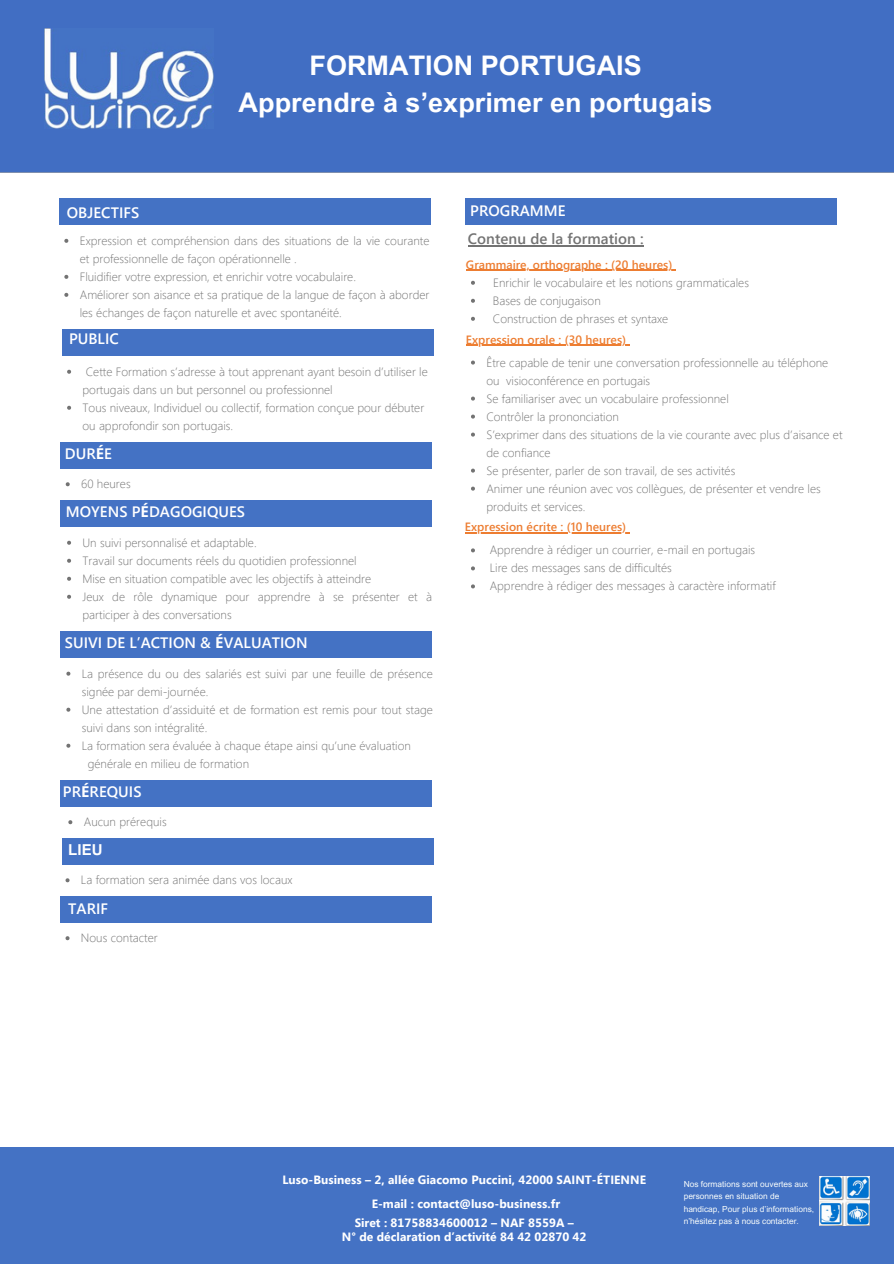
<style>
.page{position:relative;width:894px;height:1264px;background:#fff}
.page>*{position:absolute;margin:0;border:0;box-sizing:border-box;transform-origin:0 0}
.t1{font:30px "Arial MT Pro";letter-spacing:.005em;color:#fff}
.t2{font:700 27px/37.2px "Arial MT Pro";color:#fff;text-align:center}
.t3{font:600 15px "Segoe UI Arabic";letter-spacing:.005em;color:#fff}
.t4{font:600 15px "Segoe UI Arabic";letter-spacing:.005em;color:#737373}
.t5{font:700 15px "Arial MT Pro";color:#fff}
.t6{font:300 12px/18px "Segoe UI";color:#737373}
.t7{font:700 12px/24px "Segoe UI";letter-spacing:.005em;color:#fff;text-align:center}
.t8{font:600 12px "Segoe UI Arabic";letter-spacing:.005em;color:#ed7d31}
.t9{font:8.4px/12.5px "Arial MT Pro";color:#f8fcfb}
.s1{font-family:"Noto Sans";font-weight:700}
</style>
<div class="page">
<div style="left:0;top:0;width:893px;height:173px;background:#416ec3"></div>
<div style="left:12px;top:25px;width:97px;height:58px;background:#416ec3"></div>
<img style="left:45px;top:28px;width:169px;height:100px">
<div style="left:0;top:1147px;width:893px;height:116px;background:#4472c4"></div>
<hr style="left:466px;top:270px;width:206px;height:1px;background:#ed7d31">
<svg style="left:471px;top:281px;width:4px;height:4px"></svg>
<svg style="left:471px;top:299px;width:4px;height:4px"></svg>
<svg style="left:471px;top:317px;width:4px;height:4px"></svg>
<svg style="left:471px;top:548px;width:4px;height:4px"></svg>
<svg style="left:471px;top:566px;width:4px;height:4px"></svg>
<svg style="left:471px;top:584px;width:4px;height:4px"></svg>
<hr style="left:465px;top:532px;width:161px;height:1px;background:#ed7d31">
<svg style="left:65px;top:878px;width:4px;height:4px"></svg>
<div style="left:61px;top:442px;width:371px;height:26px;background:#4472c4"></div>
<div style="left:62px;top:329px;width:371px;height:26px;background:#4472c4"></div>
<div style="left:59px;top:198px;width:371px;height:27px;background:#4472c4"></div>
<div style="left:465px;top:198px;width:371px;height:27px;background:#4472c4"></div>
<div style="left:61px;top:500px;width:371px;height:26px;background:#4472c4"></div>
<div style="left:61px;top:631px;width:371px;height:26px;background:#4472c4"></div>
<div style="left:62px;top:838px;width:371px;height:26px;background:#4472c4"></div>
<div style="left:60px;top:896px;width:372px;height:26px;background:#4472c4"></div>
<div style="left:60px;top:780px;width:371px;height:26px;background:#4472c4"></div>
<svg style="left:67px;top:370px;width:4px;height:4px"></svg>
<svg style="left:67px;top:406px;width:4px;height:4px"></svg>
<svg style="left:64px;top:239px;width:4px;height:4px"></svg>
<svg style="left:64px;top:275px;width:4px;height:4px"></svg>
<svg style="left:64px;top:293px;width:4px;height:4px"></svg>
<svg style="left:67px;top:540px;width:4px;height:4px"></svg>
<svg style="left:67px;top:558px;width:4px;height:4px"></svg>
<svg style="left:67px;top:576px;width:4px;height:4px"></svg>
<svg style="left:67px;top:594px;width:4px;height:4px"></svg>
<svg style="left:66px;top:671px;width:4px;height:4px"></svg>
<svg style="left:66px;top:707px;width:4px;height:4px"></svg>
<svg style="left:66px;top:743px;width:4px;height:4px"></svg>
<svg style="left:471px;top:360px;width:4px;height:4px"></svg>
<svg style="left:471px;top:396px;width:4px;height:4px"></svg>
<svg style="left:471px;top:414px;width:4px;height:4px"></svg>
<svg style="left:471px;top:432px;width:4px;height:4px"></svg>
<svg style="left:471px;top:468px;width:4px;height:4px"></svg>
<svg style="left:471px;top:486px;width:4px;height:4px"></svg>
<svg style="left:66px;top:482px;width:4px;height:4px"></svg>
<svg style="left:65px;top:936px;width:4px;height:4px"></svg>
<svg style="left:68px;top:820px;width:4px;height:4px"></svg>
<hr style="left:468px;top:245px;width:175px;height:2px;background:#737373">
<hr style="left:466px;top:344px;width:160px;height:1px;background:#ed7d31">
<img style="left:819px;top:1176px;width:50px;height:49px">
<p class="t1" style="left:440px;top:46px;width:35px">de</p>
<p class="t1" style="left:557px;top:46px;width:138px">Formation</p>
<h3 class="t2" style="left:238px;top:50px;width:475px">FORMATION PORTUGAIS<br>Apprendre à s’exprimer en portugais</h3>
<p class="t1" style="left:199px;top:93px;width:179px">PORTUGAIS</p>
<p class="t1" style="left:456px;top:93px;width:143px">Apprendre</p>
<p class="t1" style="left:676px;top:93px;width:18px">à</p>
<p class="t3" style="left:67px;top:202px;width:74px">OBJECTIFS</p>
<p class="t3" style="left:470px;top:200px;width:97px">PROGRAMME</p>
<p class="t6" style="left:80px;top:231px;width:351px">Expression et compréhension dans des situations de la vie courante et professionnelle de façon opérationnelle .</p>
<p class="t6" style="left:80px;top:267px;width:278px">Fluidifier votre expression, et enrichir votre vocabulaire.</p>
<p class="t6" style="left:80px;top:285px;width:351px">Améliorer son aisance et sa pratique de la langue de façon à aborder les échanges de façon naturelle et avec spontanéité.</p>
<p class="t3" style="left:69px;top:328px;width:51px">PUBLIC</p>
<p class="t6" style="left:82px;top:362px;width:347px">Cette Formation s’adresse à tout apprenant ayant besoin d’utiliser le portugais dans un but personnel ou professionnel</p>
<h5 class="t6" style="left:82px;top:398px;width:343px">Tous niveaux, Individuel ou collectif, formation conçue pour débuter ou approfondir son portugais.</h5>
<p class="t3" style="left:65px;top:443px;width:49px">DUR<span class="s1">É</span>E</p>
<h3 class="t6" style="left:81px;top:474px;width:51px">60 heures</h3>
<h3 class="t3" style="left:66px;top:500px;width:181px">MOYENS P<span class="s1">É</span>DAGOGIQUES</h3>
<p class="t6" style="left:82px;top:533px;width:176px">Un suivi personnalisé et adaptable.</p>
<p class="t6" style="left:82px;top:551px;width:276px">Travail sur documents réels du quotidien professionnel</p>
<p class="t6" style="left:82px;top:569px;width:290px">Mise en situation compatible avec les objectifs à atteindre</p>
<h5 class="t6" style="left:82px;top:587px;width:351px">Jeux de rôle dynamique pour apprendre à se présenter et à participer à des conversations</h5>
<h4 class="t3" style="left:65px;top:631px;width:244px">SUIVI DE L’ACTION &amp; <span class="s1">É</span>VALUATION</h4>
<p class="t6" style="left:82px;top:663px;width:352px">La présence du ou des salariés est suivi par une feuille de présence signée par demi-journée.</p>
<p class="t6" style="left:82px;top:699px;width:352px">Une attestation d’assiduité et de formation est remis pour tout stage suivi dans son intégralité.</p>
<p class="t6" style="left:82px;top:735px;width:330px">La formation sera évaluée à chaque étape ainsi qu’une évaluation</p>
<h3 class="t6" style="left:88px;top:753px;width:163px">générale en milieu de formation</h3>
<p class="t3" style="left:63px;top:780px;width:80px">PR<span class="s1">É</span>REQUIS</p>
<h3 class="t6" style="left:84px;top:812px;width:84px">Aucun prérequis</h3>
<h5 class="t5" style="left:68px;top:843px;width:36px">LIEU</h5>
<h3 class="t6" style="left:81px;top:870px;width:213px">La formation sera animée dans vos locaux</h3>
<p class="t3" style="left:68px;top:897px;width:41px">TARIF</p>
<p class="t6" style="left:81px;top:928px;width:78px">Nous contacter</p>
<p class="t4" style="left:468px;top:228px;width:177px">Contenu de la formation :</p>
<p class="t8" style="left:466px;top:256px;width:208px">Grammaire, orthographe : (20 heures)</p>
<p class="t6" style="left:493px;top:273px;width:257px">Enrichir le vocabulaire et les notions grammaticales</p>
<p class="t6" style="left:493px;top:291px;width:109px">Bases de conjugaison</p>
<h3 class="t6" style="left:493px;top:309px;width:177px">Construction de phrases et syntaxe</h3>
<h5 class="t8" style="left:466px;top:330px;width:162px">Expression orale : (30 heures)</h5>
<p class="t6" style="left:486px;top:352px;width:343px">Être capable de tenir une conversation professionnelle au téléphone ou visioconférence en portugais</p>
<p class="t6" style="left:486px;top:388px;width:244px">Se familiariser avec un vocabulaire professionnel</p>
<p class="t6" style="left:486px;top:406px;width:134px">Contrôler la prononciation</p>
<h6 class="t6" style="left:486px;top:424px;width:357px">S’exprimer dans des situations de la vie courante avec plus d’aisance et de confiance</h6>
<h3 class="t6" style="left:486px;top:460px;width:250px">Se présenter, parler de son travail, de ses activités</h3>
<p class="t6" style="left:486px;top:478px;width:336px">Animer une réunion avec vos collègues, de présenter et vendre les produits et services.</p>
<p class="t8" style="left:465px;top:518px;width:163px">Expression écrite : (10 heures)</p>
<p class="t6" style="left:489px;top:540px;width:267px">Apprendre à rédiger un courrier, e-mail en portugais</p>
<p class="t6" style="left:489px;top:558px;width:184px">Lire des messages sans de difficultés</p>
<h3 class="t6" style="left:489px;top:576px;width:287px">Apprendre à rédiger des messages à caractère informatif</h3>
<h1 class="t7" style="left:282px;top:1166px;width:365px">Luso-Business – 2, allée Giacomo Puccini, 42000 SAINT-ÉTIENNE<br>E-mail : contact@luso-business.fr</h1>
<h1 class="t7" style="left:354px;top:1209px;width:220px">Siret : 81758834600012 – NAF 8559A –</h1>
<h2 class="t7" style="left:342px;top:1223px;width:246px">N° de déclaration d’activité 84 42 02870 42</h2>
<p class="t9" style="left:683px;top:1178px;width:132px">Nos formations sont ouvertes aux personnes en situation de handicap, Pour plus d’informations, n’hésitez pas à nous contacter.</p>
</div>
